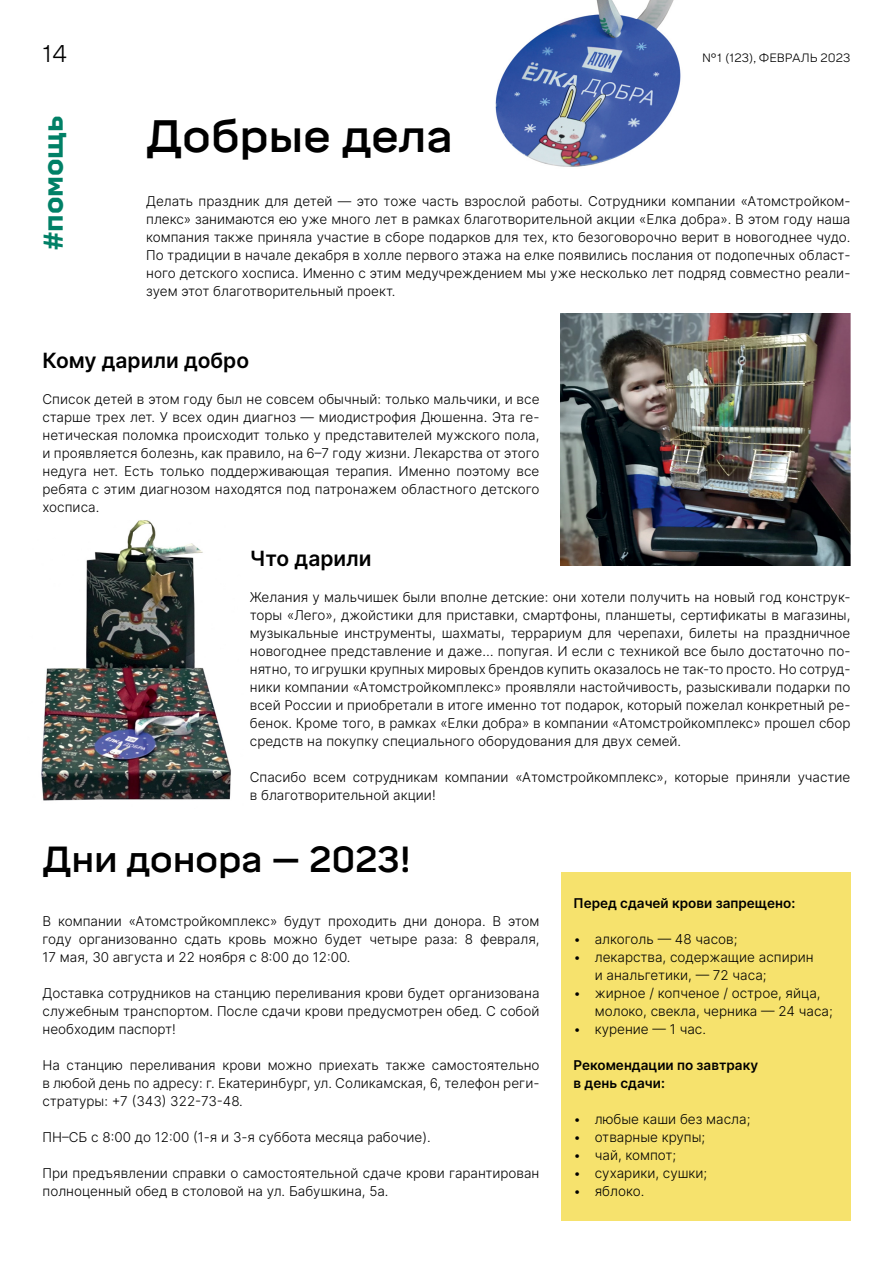
<style>
.page{position:relative;width:893px;height:1263px;background:#fff}
.page>*{position:absolute;margin:0;border:0;box-sizing:border-box;transform-origin:0 0}
.t1{font:500 45px "Mikro";letter-spacing:-.01em;color:#000}
.t2{font:500 36px "Mikro";letter-spacing:-.01em;color:#000}
.t3{font:900 27px "Mikro";letter-spacing:-.01em;color:#008066}
.t4{font:300 24px "Mikro";color:#000}
.t5{font:600 21px "Inter";color:#000}
.t6{font:300 13.5px/18px "Inter";color:#000;text-align:justify}
.t7{font:600 13.5px/18px "Inter";color:#000}
.t8{font:300 12px "Mikro";letter-spacing:-.01em;color:#000}
</style>
<div class="page">
<img style="left:41px;top:520px;width:190px;height:281px">
<img style="left:495px;top:0;width:186px;height:167px">
<img style="left:561px;top:314px;width:289px;height:252px">
<div style="left:561px;top:872px;width:289px;height:348px;background:#f6e26d"></div>
<h3 class="t4" style="left:43px;top:39px;width:26px">14</h3>
<p class="t8" style="left:702px;top:50px;width:150px">№1 (123), ФЕВРАЛЬ 2023</p>
<h3 class="t3" style="left:37px;top:251px;width:137px;rotate:-90deg">#помощь</h3>
<h1 class="t1" style="left:146px;top:110px;width:308px">Добрые дела</h1>
<p class="t6" style="left:146px;top:191px;width:706px">Делать праздник для детей — это тоже часть взрослой работы. Сотрудники компании «Атомстройком&shy;плекс» занимаются ею уже много лет в рамках благотворительной акции «Елка добра». В этом году наша компания также приняла участие в сборе подарков для тех, кто безоговорочно верит в новогоднее чудо.<br>По традиции в начале декабря в холле первого этажа на елке появились послания от подопечных област&shy;ного детского хосписа. Именно с этим медучреждением мы уже несколько лет подряд совместно реали&shy;зуем этот благотворительный проект.</p>
<h3 class="t5" style="left:43px;top:345px;width:208px">Кому дарили добро</h3>
<p class="t6" style="left:43px;top:389px;width:498px">Список детей в этом году был не совсем обычный: только мальчики, и все старше трех лет. У всех один диагноз — миодистрофия Дюшенна. Эта ге&shy;нетическая поломка происходит только у представителей мужского пола, и проявляется болезнь, как правило, на 6–7 году жизни. Лекарства от этого недуга нет. Есть только поддерживающая терапия. Именно поэтому все ребята с этим диагнозом находятся под патронажем областного детского хосписа.</p>
<h3 class="t5" style="left:250px;top:543px;width:123px">Что дарили</h3>
<p class="t6" style="left:250px;top:587px;width:602px">Желания у мальчишек были вполне детские: они хотели получить на новый год конструк&shy;торы «Лего», джойстики для приставки, смартфоны, планшеты, сертификаты в магазины, музыкальные инструменты, шахматы, террариум для черепахи, билеты на праздничное новогоднее представление и даже… попугая. И если с техникой все было достаточно по&shy;нятно, то игрушки крупных мировых брендов купить оказалось не так-то просто. Но сотруд&shy;ники компании «Атомстройкомплекс» проявляли настойчивость, разыскивали подарки по всей России и приобретали в итоге именно тот подарок, который пожелал конкретный ре&shy;бенок. Кроме того, в рамках «Елки добра» в компании «Атомстройкомплекс» прошел сбор средств на покупку специального оборудования для двух семей.</p>
<p class="t6" style="left:250px;top:767px;width:602px">Спасибо всем сотрудникам компании «Атомстройкомплекс», которые приняли участие в благотворительной акции!</p>
<h2 class="t2" style="left:43px;top:838px;width:370px">Дни донора – 2023!</h2>
<p class="t6" style="left:43px;top:911px;width:498px">В компании «Атомстройкомплекс» будут проходить дни донора. В этом году организованно сдать кровь можно будет четыре раза: 8 февраля, 17 мая, 30 августа и 22 ноября с 8:00 до 12:00.</p>
<p class="t6" style="left:43px;top:983px;width:498px">Доставка сотрудников на станцию переливания крови будет организована служебным транспортом. После сдачи крови предусмотрен обед. С собой необходим паспорт!</p>
<p class="t6" style="left:43px;top:1055px;width:498px">На станцию переливания крови можно приехать также самостоятельно в любой день по адресу: г. Екатеринбург, ул. Соликамская, 6, телефон реги&shy;стратуры: +7 (343) 322-73-48.</p>
<p class="t6" style="left:43px;top:1127px;width:390px">ПН–СБ с 8:00 до 12:00 (1-я и 3-я суббота месяца рабочие).</p>
<p class="t6" style="left:43px;top:1163px;width:498px">При предъявлении справки о самостоятельной сдаче крови гарантирован полноценный обед в столовой на ул. Бабушкина, 5а.</p>
<p class="t7" style="left:573px;top:893px;width:223px">Перед сдачей крови запрещено:</p>
<p class="t6" style="left:573px;top:929px;width:165px">• алкоголь — 48 часов;</p>
<p class="t6" style="left:595px;top:947px;width:220px;text-indent:-21px">• лекарства, содержащие аспирин и анальгетики, — 72 часа;</p>
<p class="t6" style="left:595px;top:983px;width:239px;text-indent:-21px">• жирное / копченое / острое, яйца, молоко, свекла, черника — 24 часа;</p>
<p class="t6" style="left:573px;top:1019px;width:134px">• курение — 1 час.</p>
<p class="t7" style="left:573px;top:1055px;width:186px">Рекомендации по завтраку в день сдачи:</p>
<p class="t6" style="left:573px;top:1109px;width:178px">• любые каши без масла;</p>
<p class="t6" style="left:573px;top:1127px;width:133px">• отварные крупы;</p>
<p class="t6" style="left:573px;top:1145px;width:104px">• чай, компот;</p>
<p class="t6" style="left:573px;top:1163px;width:135px">• сухарики, сушки;</p>
<p class="t6" style="left:573px;top:1181px;width:72px">• яблоко.</p>
</div>
